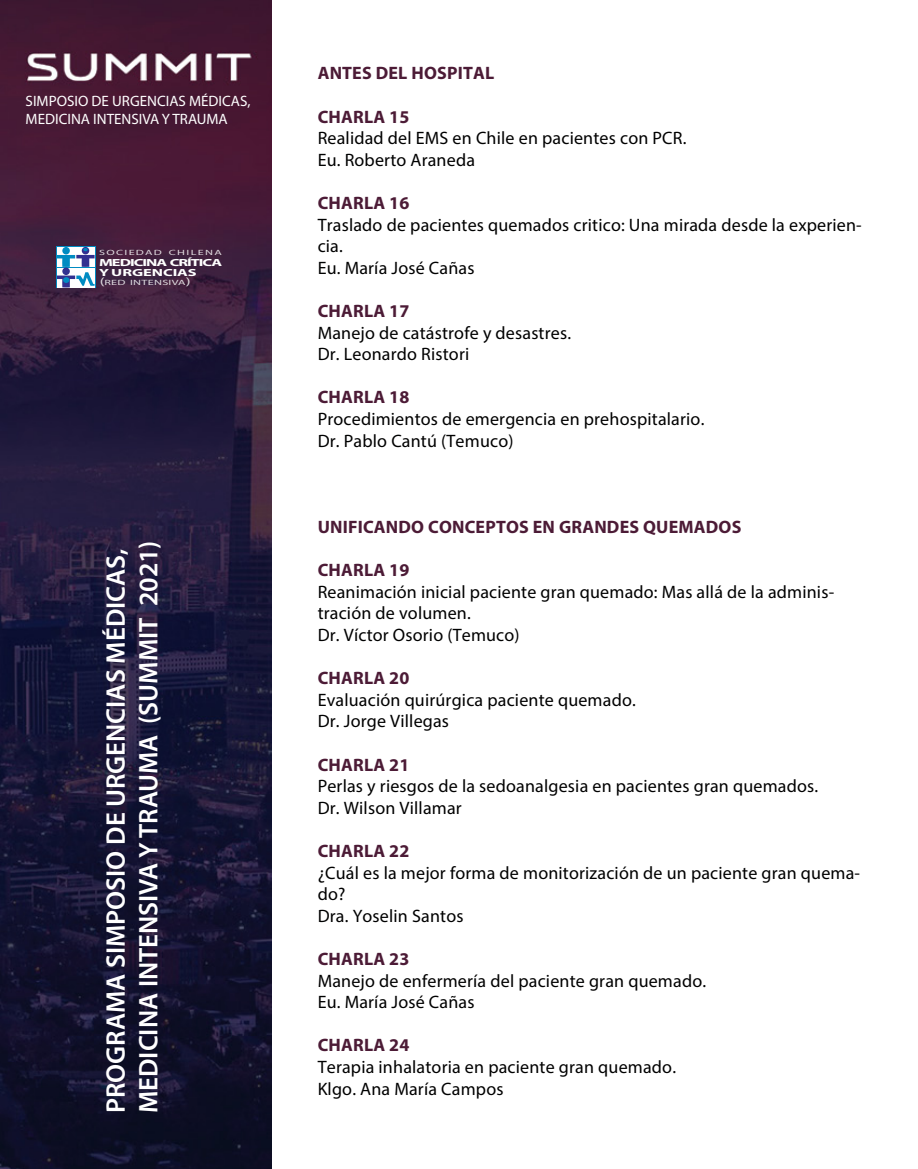
<style>
.page{position:relative;width:918px;height:1169px;background:#fff}
.page>*{position:absolute;margin:0;border:0;box-sizing:border-box;transform-origin:0 0}
.t1{font:600 27px/32.4px "Myriad Pro";color:#fff}
.t2{font:18px/21.6px "Myriad Pro";letter-spacing:.01em;color:#000101}
.t3{font:700 18px "Myriad Pro";letter-spacing:.01em;color:#4c1b36}
.t4{font:15px/18px "Myriad Pro";color:#fff}
.t5{font:700 10.35px/9.9px "Myriad Pro";letter-spacing:-.06em;color:#fff;scale:1.59 1}
.t6{font:7.65px "Myriad Pro";letter-spacing:.11em;color:#fff;scale:1.59 1}
.t7{font:7.65px "Myriad Pro";letter-spacing:.025em;color:#fff;scale:1.59 1}
.s1{font-size:10.95px}
</style>
<div class="page">
<img style="left:0;top:0;width:272px;height:1169px">
<svg style="left:56px;top:246px;width:40px;height:42px"></svg>
<svg style="left:57px;top:248px;width:38px;height:40px"></svg>
<p class="t4" style="left:26px;top:92px;width:227px">SIMPOSIO DE URGENCIAS MÉDICAS,<br>MEDICINA INTENSIVA Y TRAUMA</p>
<p class="t6" style="left:99px;top:248px;width:79px">SOCIEDAD CHILENA</p>
<p class="t5" style="left:99px;top:258px;width:79px">MEDICINA CRÍTICA<br>YURGENCIAS</p>
<p class="t7" style="left:99px;top:278px;width:59px"><span class="s1">(</span>RED INTENSIVA<span class="s1">)</span></p>
<h1 class="t1" style="left:99px;top:1113px;width:574px;rotate:-90deg">PROGRAMA SIMPOSIO DE URGENCIAS MÉDICAS,<br>MEDICINA INTENSIVA Y TRAUMA (SUMMIT 2021)</h1>
<p class="t3" style="left:318px;top:62px;width:178px">ANTES DEL HOSPITAL</p>
<p class="t3" style="left:318px;top:105px;width:93px">CHARLA 15</p>
<p class="t2" style="left:318px;top:127px;width:370px">Realidad del EMS en Chile en pacientes con PCR.<br>Eu. Roberto Araneda</p>
<p class="t3" style="left:318px;top:191px;width:93px">CHARLA 16</p>
<p class="t2" style="left:318px;top:213px;width:546px">Traslado de pacientes quemados critico: Una mirada desde la experien&shy;cia.<br>Eu. María José Cañas</p>
<p class="t3" style="left:318px;top:299px;width:93px">CHARLA 17</p>
<p class="t2" style="left:318px;top:321px;width:255px">Manejo de catástrofe y desastres.<br>Dr. Leonardo Ristori</p>
<p class="t3" style="left:318px;top:386px;width:93px">CHARLA 18</p>
<p class="t2" style="left:318px;top:408px;width:388px">Procedimientos de emergencia en prehospitalario.<br>Dr. Pablo Cantú (Temuco)</p>
<p class="t3" style="left:318px;top:515px;width:425px">UNIFICANDO CONCEPTOS EN GRANDES QUEMADOS</p>
<p class="t3" style="left:318px;top:558px;width:93px">CHARLA 19</p>
<p class="t2" style="left:318px;top:581px;width:518px">Reanimación inicial paciente gran quemado: Mas allá de la adminis&shy;tración de volumen.<br>Dr. Víctor Osorio (Temuco)</p>
<p class="t3" style="left:318px;top:666px;width:93px">CHARLA 20</p>
<p class="t2" style="left:318px;top:689px;width:320px">Evaluación quirúrgica paciente quemado.<br>Dr. Jorge Villegas</p>
<p class="t3" style="left:318px;top:753px;width:93px">CHARLA 21</p>
<p class="t2" style="left:318px;top:775px;width:502px">Perlas y riesgos de la sedoanalgesia en pacientes gran quemados.<br>Dr. Wilson Villamar</p>
<p class="t3" style="left:318px;top:839px;width:93px">CHARLA 22</p>
<p class="t2" style="left:318px;top:861px;width:544px">¿Cuál es la mejor forma de monitorización de un paciente gran quema&shy;do?<br>Dra. Yoselin Santos</p>
<p class="t3" style="left:318px;top:947px;width:93px">CHARLA 23</p>
<p class="t2" style="left:318px;top:969px;width:390px">Manejo de enfermería del paciente gran quemado.<br>Eu. María José Cañas</p>
<p class="t3" style="left:318px;top:1034px;width:93px">CHARLA 24</p>
<p class="t2" style="left:318px;top:1056px;width:360px">Terapia inhalatoria en paciente gran quemado.<br>Klgo. Ana María Campos</p>
</div>
